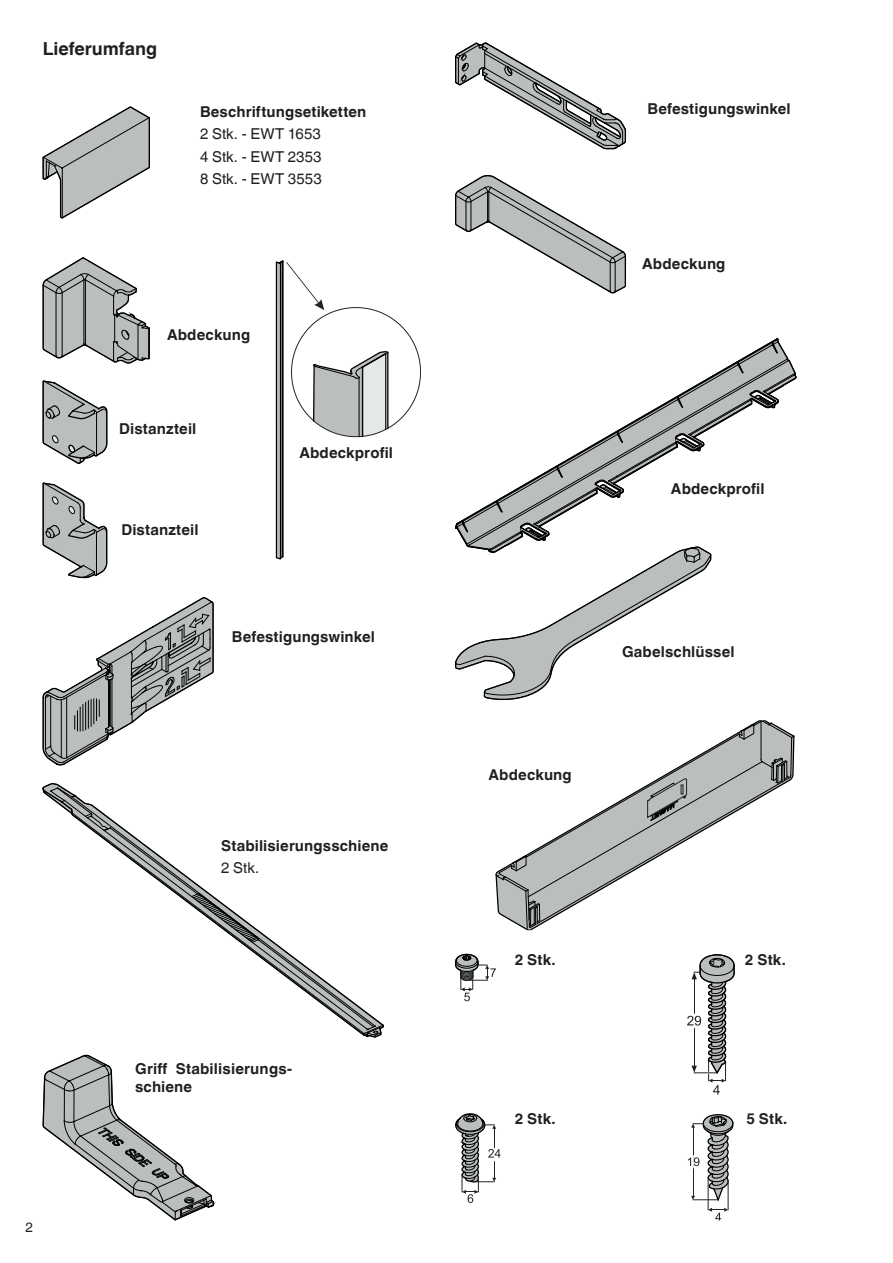
<style>
.page{position:relative;width:893px;height:1263px;background:#fff}
.page>*{position:absolute;margin:0;border:0;box-sizing:border-box;transform-origin:0 0}
.t1{font:700 18px "Helvetica Linotype";color:#231f20}
.t2{font:700 15px/18px "Helvetica Linotype";letter-spacing:.01em;color:#231f20}
.t3{font:15px/22.4px "Helvetica Linotype";letter-spacing:.01em;color:#231f20;text-align:justify}
.t4{font:13.5px "Helvetica Linotype";color:#231f20}
</style>
<div class="page">
<svg style="left:43px;top:106px;width:107px;height:113px"></svg>
<svg style="left:43px;top:257px;width:107px;height:107px"></svg>
<svg style="left:43px;top:483px;width:64px;height:95px"></svg>
<svg style="left:43px;top:381px;width:64px;height:83px"></svg>
<svg style="left:43px;top:597px;width:171px;height:168px"></svg>
<svg style="left:43px;top:783px;width:341px;height:254px"></svg>
<svg style="left:43px;top:1054px;width:171px;height:166px"></svg>
<svg style="left:455px;top:175px;width:171px;height:118px"></svg>
<svg style="left:455px;top:43px;width:171px;height:106px"></svg>
<svg style="left:455px;top:1113px;width:46px;height:90px"></svg>
<svg style="left:455px;top:338px;width:341px;height:362px"></svg>
<svg style="left:688px;top:1114px;width:46px;height:106px"></svg>
<svg style="left:455px;top:722px;width:340px;height:372px"></svg>
<svg style="left:276px;top:260px;width:145px;height:300px"></svg>
<p class="t1" style="left:43px;top:39px;width:116px">Lieferumfang</p>
<p class="t2" style="left:200px;top:103px;width:168px">Beschriftungsetiketten</p>
<p class="t3" style="left:200px;top:123px;width:123px">2 Stk. - EWT 1653<br>4 Stk. - EWT 2353<br>8 Stk. - EWT 3553</p>
<p class="t2" style="left:167px;top:326px;width:85px">Abdeckung</p>
<p class="t2" style="left:119px;top:420px;width:79px">Distanzteil</p>
<p class="t2" style="left:121px;top:521px;width:79px">Distanzteil</p>
<p class="t2" style="left:299px;top:444px;width:95px">Abdeckprofil</p>
<p class="t2" style="left:232px;top:627px;width:145px">Befestigungswinkel</p>
<p class="t4" style="left:26px;top:1219px;width:9px">2</p>
<p class="t2" style="left:221px;top:836px;width:169px">Stabilisierungsschiene</p>
<p class="t3" style="left:221px;top:857px;width:40px">2 Stk.</p>
<p class="t2" style="left:135px;top:1060px;width:159px">Griff Stabilisierungs&shy;schiene</p>
<p class="t2" style="left:648px;top:100px;width:145px">Befestigungswinkel</p>
<p class="t2" style="left:642px;top:255px;width:85px">Abdeckung</p>
<p class="t2" style="left:671px;top:480px;width:95px">Abdeckprofil</p>
<p class="t2" style="left:489px;top:766px;width:85px">Abdeckung</p>
<p class="t2" style="left:622px;top:643px;width:114px">Gabelschlüssel</p>
<p class="t2" style="left:515px;top:950px;width:42px">2 Stk.</p>
<p class="t2" style="left:515px;top:1110px;width:42px">2 Stk.</p>
<p class="t2" style="left:745px;top:950px;width:42px">2 Stk.</p>
<p class="t2" style="left:746px;top:1110px;width:42px">5 Stk.</p>
</div>
